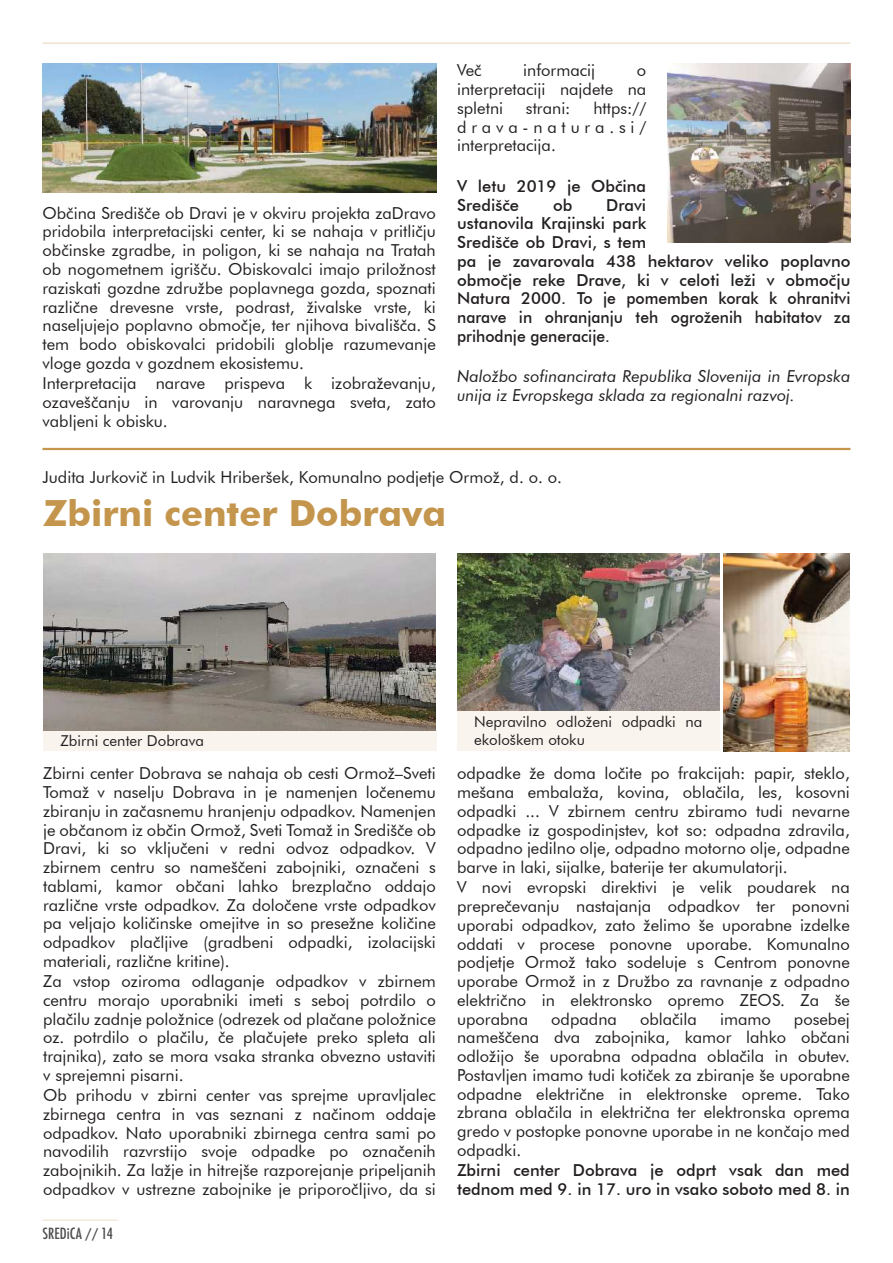
<style>
.page{position:relative;width:893px;height:1263px;background:#fff}
.page>*{position:absolute;margin:0;border:0;box-sizing:border-box;transform-origin:0 0}
.t1{font:700 36px "Futura BT";color:#c4954c}
.t2{font:16.5px "Futura BT";color:#231f20}
.t3{font:500 16.5px "Futura BT";color:#231f20}
.t4{font:italic 16.5px "Futura BT";color:#231f20}
.t5{font:500 16.5px "Futura BT";color:#231f20;scale:.95 1}
.t6{font:16.5px "Futura BT";letter-spacing:.29em;color:#231f20}
.t7{font:15px "Futura BT";color:#231f20}
.t8{font:500 condensed 15px "Futura";color:#4d4d4d}
.s1{font-family:"Futura BT";font-stretch:normal}
</style>
<div class="page">
<hr style="left:43px;top:1219px;width:75px;height:2px;background:#f7f1e8">
<hr style="left:43px;top:42px;width:807px;height:2px;background:#f3e9dc">
<hr style="left:43px;top:448px;width:807px;height:2px;background:#c4954b">
<img style="left:43px;top:553px;width:393px;height:177px">
<div style="left:43px;top:730px;width:394px;height:21px;background:#f9f4ed"></div>
<img style="left:724px;top:553px;width:126px;height:198px">
<img style="left:43px;top:64px;width:393px;height:128px">
<img style="left:667px;top:64px;width:183px;height:178px">
<img style="left:457px;top:553px;width:263px;height:157px">
<div style="left:457px;top:711px;width:262px;height:40px;background:#f9f4ed"></div>
<p class="t2" style="left:43px;top:206px;width:395px">Občina Središče ob Dravi je v okviru projekta zaDravo</p>
<p class="t2" style="left:43px;top:225px;width:395px">pridobila interpretacijski center, ki se nahaja v pritličju</p>
<p class="t2" style="left:43px;top:244px;width:395px">občinske zgradbe, in poligon, ki se nahaja na Tratah</p>
<p class="t2" style="left:43px;top:262px;width:395px">ob nogometnem igrišču. Obiskovalci imajo priložnost</p>
<p class="t2" style="left:43px;top:281px;width:395px">raziskati gozdne združbe poplavnega gozda, spoznati</p>
<p class="t2" style="left:43px;top:300px;width:395px">različne drevesne vrste, podrast, živalske vrste, ki</p>
<p class="t2" style="left:43px;top:319px;width:395px">naseljujejo poplavno območje, ter njihova bivališča. S</p>
<p class="t2" style="left:43px;top:337px;width:395px">tem bodo obiskovalci pridobili globlje razumevanje</p>
<p class="t2" style="left:43px;top:356px;width:263px">vloge gozda v gozdnem ekosistemu.</p>
<p class="t2" style="left:43px;top:376px;width:395px">Interpretacija narave prispeva k izobraževanju,</p>
<p class="t2" style="left:43px;top:395px;width:395px">ozaveščanju in varovanju naravnega sveta, zato</p>
<p class="t2" style="left:43px;top:414px;width:127px">vabljeni k obisku.</p>
<p class="t2" style="left:457px;top:64px;width:26px">Več</p>
<p class="t2" style="left:523px;top:64px;width:73px">informacij</p>
<p class="t2" style="left:637px;top:64px;width:11px">o</p>
<p class="t2" style="left:457px;top:82px;width:191px">interpretaciji najdete na</p>
<p class="t2" style="left:457px;top:101px;width:48px">spletni</p>
<p class="t2" style="left:526px;top:101px;width:46px">strani:</p>
<p class="t2" style="left:593px;top:101px;width:54px">https://</p>
<p class="t6" style="left:457px;top:120px;width:191px">drava-natura.si/</p>
<p class="t2" style="left:457px;top:139px;width:100px">interpretacija.</p>
<p class="t3" style="left:457px;top:179px;width:191px">V letu 2019 je Občina</p>
<p class="t3" style="left:457px;top:198px;width:63px">Središče</p>
<p class="t3" style="left:553px;top:198px;width:21px">ob</p>
<p class="t3" style="left:606px;top:198px;width:42px">Dravi</p>
<p class="t3" style="left:457px;top:217px;width:191px">ustanovila Krajinski park</p>
<p class="t3" style="left:457px;top:235px;width:191px">Središče ob Dravi, s tem</p>
<p class="t3" style="left:457px;top:254px;width:395px">pa je zavarovala 438 hektarov veliko poplavno</p>
<p class="t3" style="left:457px;top:273px;width:395px">območje reke Drave, ki v celoti leži v območju</p>
<p class="t3" style="left:457px;top:292px;width:111px">Natura 2000.</p>
<p class="t5" style="left:577px;top:292px;width:289px">To je pomemben korak k ohranitvi</p>
<p class="t5" style="left:457px;top:310px;width:416px">narave in ohranjanju teh ogroženih habitatov za</p>
<p class="t5" style="left:457px;top:329px;width:162px">prihodnje generacije.</p>
<p class="t4" style="left:457px;top:370px;width:395px">Naložbo sofinancirata Republika Slovenija in Evropska</p>
<p class="t4" style="left:457px;top:388px;width:339px">unija iz Evropskega sklada za regionalni razvoj.</p>
<p class="t2" style="left:43px;top:470px;width:521px">Judita Jurkovič in Ludvik Hriberšek, Komunalno podjetje Ormož, d. o. o.</p>
<p class="t1" style="left:43px;top:499px;width:405px">Zbirni center Dobrava</p>
<p class="t7" style="left:60px;top:735px;width:145px">Zbirni center Dobrava</p>
<p class="t2" style="left:43px;top:767px;width:394px">Zbirni center Dobrava se nahaja ob cesti Ormož–Sveti</p>
<p class="t2" style="left:43px;top:786px;width:394px">Tomaž v naselju Dobrava in je namenjen ločenemu</p>
<p class="t2" style="left:43px;top:804px;width:394px">zbiranju in začasnemu hranjenju odpadkov. Namenjen</p>
<p class="t2" style="left:43px;top:823px;width:394px">je občanom iz občin Ormož, Sveti Tomaž in Središče ob</p>
<p class="t2" style="left:43px;top:842px;width:394px">Dravi, ki so vključeni v redni odvoz odpadkov. V</p>
<p class="t2" style="left:43px;top:861px;width:394px">zbirnem centru so nameščeni zabojniki, označeni s</p>
<p class="t2" style="left:43px;top:879px;width:394px">tablami, kamor občani lahko brezplačno oddajo</p>
<p class="t2" style="left:43px;top:898px;width:394px">različne vrste odpadkov. Za določene vrste odpadkov</p>
<p class="t2" style="left:43px;top:917px;width:394px">pa veljajo količinske omejitve in so presežne količine</p>
<p class="t2" style="left:43px;top:936px;width:394px">odpadkov plačljive (gradbeni odpadki, izolacijski</p>
<p class="t2" style="left:43px;top:954px;width:188px">materiali, različne kritine).</p>
<p class="t2" style="left:43px;top:975px;width:394px">Za vstop oziroma odlaganje odpadkov v zbirnem</p>
<p class="t2" style="left:43px;top:993px;width:394px">centru morajo uporabniki imeti s seboj potrdilo o</p>
<p class="t2" style="left:43px;top:1012px;width:394px">plačilu zadnje položnice (odrezek od plačane položnice</p>
<p class="t2" style="left:43px;top:1031px;width:394px">oz. potrdilo o plačilu, če plačujete preko spleta ali</p>
<p class="t2" style="left:43px;top:1050px;width:394px">trajnika), zato se mora vsaka stranka obvezno ustaviti</p>
<p class="t2" style="left:43px;top:1068px;width:142px">v sprejemni pisarni.</p>
<p class="t2" style="left:43px;top:1089px;width:394px">Ob prihodu v zbirni center vas sprejme upravljalec</p>
<p class="t2" style="left:43px;top:1107px;width:394px">zbirnega centra in vas seznani z načinom oddaje</p>
<p class="t2" style="left:43px;top:1126px;width:394px">odpadkov. Nato uporabniki zbirnega centra sami po</p>
<p class="t2" style="left:43px;top:1145px;width:394px">navodilih razvrstijo svoje odpadke po označenih</p>
<p class="t2" style="left:43px;top:1164px;width:394px">zabojnikih. Za lažje in hitrejše razporejanje pripeljanih</p>
<p class="t2" style="left:43px;top:1182px;width:394px">odpadkov v ustrezne zabojnike je priporočljivo, da si</p>
<p class="t8" style="left:43px;top:1226px;width:72px">SREDiCA <span class="s1">//</span> 14</p>
<p class="t7" style="left:474px;top:715px;width:230px">Nepravilno odloženi odpadki na</p>
<p class="t7" style="left:474px;top:734px;width:112px">ekološkem otoku</p>
<p class="t2" style="left:457px;top:767px;width:394px">odpadke že doma ločite po frakcijah: papir, steklo,</p>
<p class="t2" style="left:457px;top:786px;width:394px">mešana embalaža, kovina, oblačila, les, kosovni</p>
<p class="t2" style="left:457px;top:804px;width:394px">odpadki ... V zbirnem centru zbiramo tudi nevarne</p>
<p class="t2" style="left:457px;top:823px;width:394px">odpadke iz gospodinjstev, kot so: odpadna zdravila,</p>
<p class="t2" style="left:457px;top:842px;width:394px">odpadno jedilno olje, odpadno motorno olje, odpadne</p>
<p class="t2" style="left:457px;top:861px;width:332px">barve in laki, sijalke, baterije ter akumulatorji.</p>
<p class="t2" style="left:457px;top:881px;width:394px">V novi evropski direktivi je velik poudarek na</p>
<p class="t2" style="left:457px;top:900px;width:394px">preprečevanju nastajanja odpadkov ter ponovni</p>
<p class="t2" style="left:457px;top:918px;width:394px">uporabi odpadkov, zato želimo še uporabne izdelke</p>
<p class="t2" style="left:457px;top:937px;width:394px">oddati v procese ponovne uporabe. Komunalno</p>
<p class="t2" style="left:457px;top:956px;width:394px">podjetje Ormož tako sodeluje s Centrom ponovne</p>
<p class="t2" style="left:457px;top:975px;width:394px">uporabe Ormož in z Družbo za ravnanje z odpadno</p>
<p class="t2" style="left:457px;top:993px;width:394px">električno in elektronsko opremo ZEOS. Za še</p>
<p class="t2" style="left:457px;top:1012px;width:73px">uporabna</p>
<p class="t2" style="left:551px;top:1012px;width:67px">odpadna</p>
<p class="t2" style="left:640px;top:1012px;width:58px">oblačila</p>
<p class="t2" style="left:720px;top:1012px;width:52px">imamo</p>
<p class="t2" style="left:794px;top:1012px;width:57px">posebej</p>
<p class="t2" style="left:457px;top:1031px;width:394px">nameščena dva zabojnika, kamor lahko občani</p>
<p class="t2" style="left:457px;top:1050px;width:394px">odložijo še uporabna odpadna oblačila in obutev.</p>
<p class="t2" style="left:457px;top:1068px;width:394px">Postavljen imamo tudi kotiček za zbiranje še uporabne</p>
<p class="t2" style="left:457px;top:1087px;width:394px">odpadne električne in elektronske opreme. Tako</p>
<p class="t2" style="left:457px;top:1106px;width:394px">zbrana oblačila in električna ter elektronska oprema</p>
<p class="t2" style="left:457px;top:1125px;width:394px">gredo v postopke ponovne uporabe in ne končajo med</p>
<p class="t2" style="left:457px;top:1143px;width:66px">odpadki.</p>
<p class="t3" style="left:457px;top:1164px;width:394px">Zbirni center Dobrava je odprt vsak dan med</p>
<p class="t3" style="left:457px;top:1182px;width:394px">tednom med 9. in 17. uro in vsako soboto med 8. in</p>
</div>
